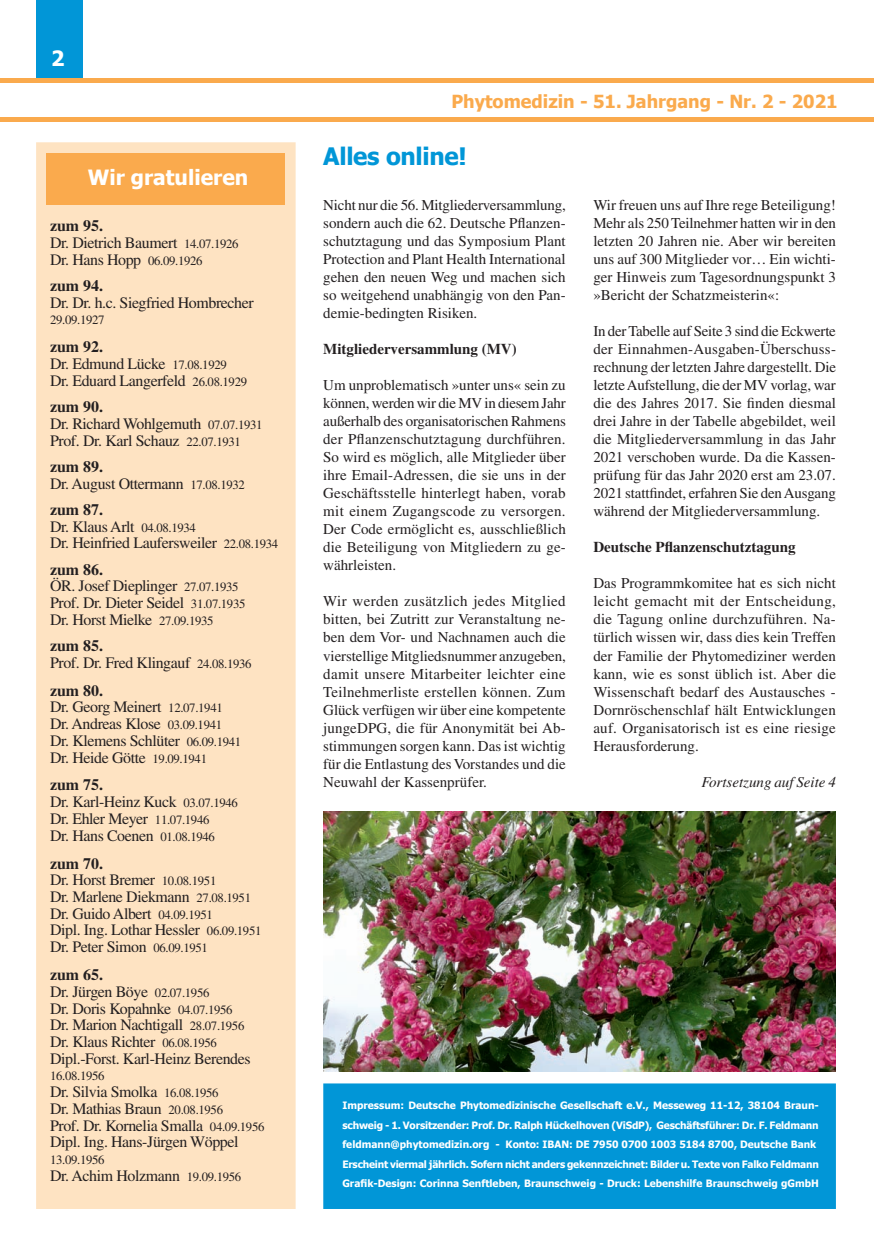
<style>
.page{position:relative;width:874px;height:1242px;background:#fff}
.page>*{position:absolute;margin:0;border:0;box-sizing:border-box;transform-origin:0 0}
.t1{font:700 24px "Tahoma";letter-spacing:-.015em;color:#0196d7}
.t2{font:700 21px "Tahoma";color:#fff}
.t3{font:700 18px "Tahoma";color:#faaa4d}
.t4{font:15.9px/16.6px "Times";letter-spacing:-.025em;color:#231f20}
.t5{font:700 15.9px "Times";color:#231f20}
.t6{font:15px/18px "Times";color:#231f20;text-align:justify}
.t7{font:700 15px "Times";color:#231f20}
.t8{font:italic 15px "Times";color:#231f20}
.t9{font:12.75px "Times";letter-spacing:-.025em;color:#231f20}
.t10{font:700 10.2px/19.5px "Tahoma";color:#fff}
.s1{font-weight:700}
.s2{font-size:12.75px}
</style>
<div class="page">
<div style="left:36px;top:0;width:46px;height:82px;background:#0196d7"></div>
<div style="left:36px;top:142px;width:259px;height:1066px;background:#fee3c2"></div>
<hr style="left:0;top:118px;width:874px;height:4px;background:#faaa4d">
<div style="left:0;top:78px;width:874px;height:5px;background:#faaa4d"></div>
<div style="left:323px;top:1083px;width:512px;height:125px;background:#0196d7"></div>
<div style="left:47px;top:153px;width:238px;height:52px;background:#faaa4d"></div>
<img style="left:323px;top:811px;width:512px;height:260px">
<h2 class="t2" style="left:51px;top:43px;width:15px">2</h2>
<h2 class="t2" style="left:88px;top:163px;width:162px">Wir gratulieren</h2>
<p class="t4" style="left:50px;top:217px;width:190px"><span class="s1">zum 95.<br></span>Dr. Dietrich Baumert <span class="s2">14.07.1926<br></span>Dr. Hans Hopp <span class="s2">06.09.1926</span></p>
<p class="t5" style="left:50px;top:276px;width:55px">zum 94.</p>
<p class="t4" style="left:50px;top:294px;width:205px">Dr. Dr. h.c. Siegfried Hombrecher</p>
<p class="t9" style="left:50px;top:313px;width:56px">29.09.1927</p>
<p class="t4" style="left:50px;top:338px;width:198px"><span class="s1">zum 92.<br></span>Dr. Edmund Lücke <span class="s2">17.08.1929<br></span>Dr. Eduard Langerfeld <span class="s2">26.08.1929</span></p>
<p class="t4" style="left:50px;top:398px;width:214px"><span class="s1">zum 90.<br></span>Dr. Richard Wohlgemuth <span class="s2">07.07.1931<br></span>Prof. Dr. Karl Schauz <span class="s2">22.07.1931</span></p>
<p class="t4" style="left:50px;top:458px;width:196px"><span class="s1">zum 89.<br></span>Dr. August Ottermann <span class="s2">17.08.1932</span></p>
<p class="t4" style="left:50px;top:501px;width:230px"><span class="s1">zum 87.<br></span>Dr. Klaus Arlt <span class="s2">04.08.1934<br></span>Dr. Heinfried Laufersweiler <span class="s2">22.08.1934</span></p>
<p class="t4" style="left:50px;top:560px;width:197px"><span class="s1">zum 86.<br></span>ÖR. Josef Dieplinger <span class="s2">27.07.1935<br></span>Prof. Dr. Dieter Seidel <span class="s2">31.07.1935<br></span>Dr. Horst Mielke <span class="s2">27.09.1935</span></p>
<p class="t4" style="left:50px;top:637px;width:203px"><span class="s1">zum 85.<br></span>Prof. Dr. Fred Klingauf <span class="s2">24.08.1936</span></p>
<p class="t4" style="left:50px;top:681px;width:193px"><span class="s1">zum 80.<br></span>Dr. Georg Meinert <span class="s2">12.07.1941<br></span>Dr. Andreas Klose <span class="s2">03.09.1941<br></span>Dr. Klemens Schlüter <span class="s2">06.09.1941<br></span>Dr. Heide Götte <span class="s2">19.09.1941</span></p>
<p class="t4" style="left:50px;top:776px;width:189px"><span class="s1">zum 75.<br></span>Dr. Karl-Heinz Kuck <span class="s2">03.07.1946<br></span>Dr. Ehler Meyer <span class="s2">11.07.1946<br></span>Dr. Hans Coenen <span class="s2">01.08.1946</span></p>
<p class="t4" style="left:50px;top:854px;width:213px"><span class="s1">zum 70.<br></span>Dr. Horst Bremer <span class="s2">10.08.1951<br></span>Dr. Marlene Diekmann <span class="s2">27.08.1951<br></span>Dr. Guido Albert <span class="s2">04.09.1951<br></span>Dipl. Ing. Lothar Hessler <span class="s2">06.09.1951<br></span>Dr. Peter Simon <span class="s2">06.09.1951</span></p>
<p class="t4" style="left:50px;top:966px;width:202px"><span class="s1">zum 65.<br></span>Dr. Jürgen Böye <span class="s2">02.07.1956<br></span>Dr. Doris Kopahnke <span class="s2">04.07.1956<br></span>Dr. Marion Nachtigall <span class="s2">28.07.1956<br></span>Dr. Klaus Richter <span class="s2">06.08.1956<br></span>Dipl.-Forst. Karl-Heinz Berendes</p>
<p class="t9" style="left:50px;top:1068px;width:56px">16.08.1956</p>
<p class="t4" style="left:50px;top:1083px;width:216px">Dr. Silvia Smolka <span class="s2">16.08.1956<br></span>Dr. Mathias Braun <span class="s2">20.08.1956<br></span>Prof. Dr. Kornelia Smalla <span class="s2">04.09.1956<br></span>Dipl. Ing. Hans-Jürgen Wöppel</p>
<p class="t9" style="left:50px;top:1152px;width:56px">13.09.1956</p>
<p class="t4" style="left:50px;top:1166px;width:193px">Dr. Achim Holzmann <span class="s2">19.09.1956</span></p>
<p class="t3" style="left:451px;top:88px;width:388px">Phytomedizin - 51. Jahrgang - Nr. 2 - 2021</p>
<h1 class="t1" style="left:323px;top:139px;width:145px">Alles online!</h1>
<p class="t6" style="left:323px;top:196px;width:244px">Nicht nur die 56. Mitgliederversammlung, sondern auch die 62. Deutsche Pflanzen&shy;schutztagung und das Symposium Plant Protection and Plant Health International gehen den neuen Weg und machen sich so weitgehend unabhängig von den Pan&shy;demie-bedingten Risiken.</p>
<p class="t7" style="left:323px;top:340px;width:195px">Mitgliederversammlung (MV)</p>
<p class="t6" style="left:323px;top:376px;width:244px">Um unproblematisch »unter uns« sein zu können, werden wir die MV in diesem Jahr außerhalb des organisatorischen Rahmens der Pflanzenschutztagung durchführen.<br>So wird es möglich, alle Mitglieder über ihre Email-Adressen, die sie uns in der Geschäftsstelle hinterlegt haben, vorab mit einem Zugangscode zu versorgen.<br>Der Code ermöglicht es, ausschließlich die Beteiligung von Mitgliedern zu ge&shy;währleisten.</p>
<p class="t6" style="left:323px;top:592px;width:244px">Wir werden zusätzlich jedes Mitglied bitten, bei Zutritt zur Veranstaltung ne&shy;ben dem Vor- und Nachnamen auch die vierstellige Mitgliedsnummer anzugeben, damit unsere Mitarbeiter leichter eine Teilnehmerliste erstellen können. Zum Glück verfügen wir über eine kompetente jungeDPG, die für Anonymität bei Ab&shy;stimmungen sorgen kann. Das ist wichtig für die Entlastung des Vorstandes und die Neuwahl der Kassenprüfer.</p>
<p class="t6" style="left:593px;top:196px;width:244px">Wir freuen uns auf Ihre rege Beteiligung!<br>Mehr als 250 Teilnehmer hatten wir in den letzten 20 Jahren nie. Aber wir bereiten uns auf 300 Mitglieder vor… Ein wichti&shy;ger Hinweis zum Tagesordnungspunkt 3 »Bericht der Schatzmeisterin«:</p>
<p class="t6" style="left:593px;top:322px;width:244px">In der Tabelle auf Seite 3 sind die Eckwerte der Einnahmen-Ausgaben-Überschuss&shy;rechnung der letzten Jahre dargestellt. Die letzte Aufstellung, die der MV vorlag, war die des Jahres 2017. Sie finden diesmal drei Jahre in der Tabelle abgebildet, weil die Mitgliederversammlung in das Jahr 2021 verschoben wurde. Da die Kassen&shy;prüfung für das Jahr 2020 erst am 23.07.<br>2021 stattfindet, erfahren Sie den Ausgang während der Mitgliederversammlung.</p>
<p class="t7" style="left:593px;top:538px;width:204px">Deutsche Pflanzenschutztagung</p>
<p class="t6" style="left:593px;top:574px;width:244px">Das Programmkomitee hat es sich nicht leicht gemacht mit der Entscheidung, die Tagung online durchzuführen. Na&shy;türlich wissen wir, dass dies kein Treffen der Familie der Phytomediziner werden kann, wie es sonst üblich ist. Aber die Wissenschaft bedarf des Austausches - Dornröschenschlaf hält Entwicklungen auf. Organisatorisch ist es eine riesige Herausforderung.</p>
<p class="t8" style="left:701px;top:773px;width:136px">Fortsetzung auf Seite 4</p>
<p class="t10" style="left:342px;top:1094px;width:478px">Impressum: Deutsche Phytomedizinische Gesellschaft e.V., Messeweg 11-12, 38104 Braun&shy;schweig - 1. Vorsitzender: Prof. Dr. Ralph Hückelhoven (ViSdP), Geschäftsführer: Dr. F. Feldmann feldmann@phytomedizin.org - Konto: IBAN: DE 7950 0700 1003 5184 8700, Deutsche Bank Erscheint viermal jährlich. Sofern nicht anders gekennzeichnet: Bilder u. Texte von Falko Feldmann Grafik-Design: Corinna Senftleben, Braunschweig - Druck: Lebenshilfe Braunschweig gGmbH</p>
</div>
